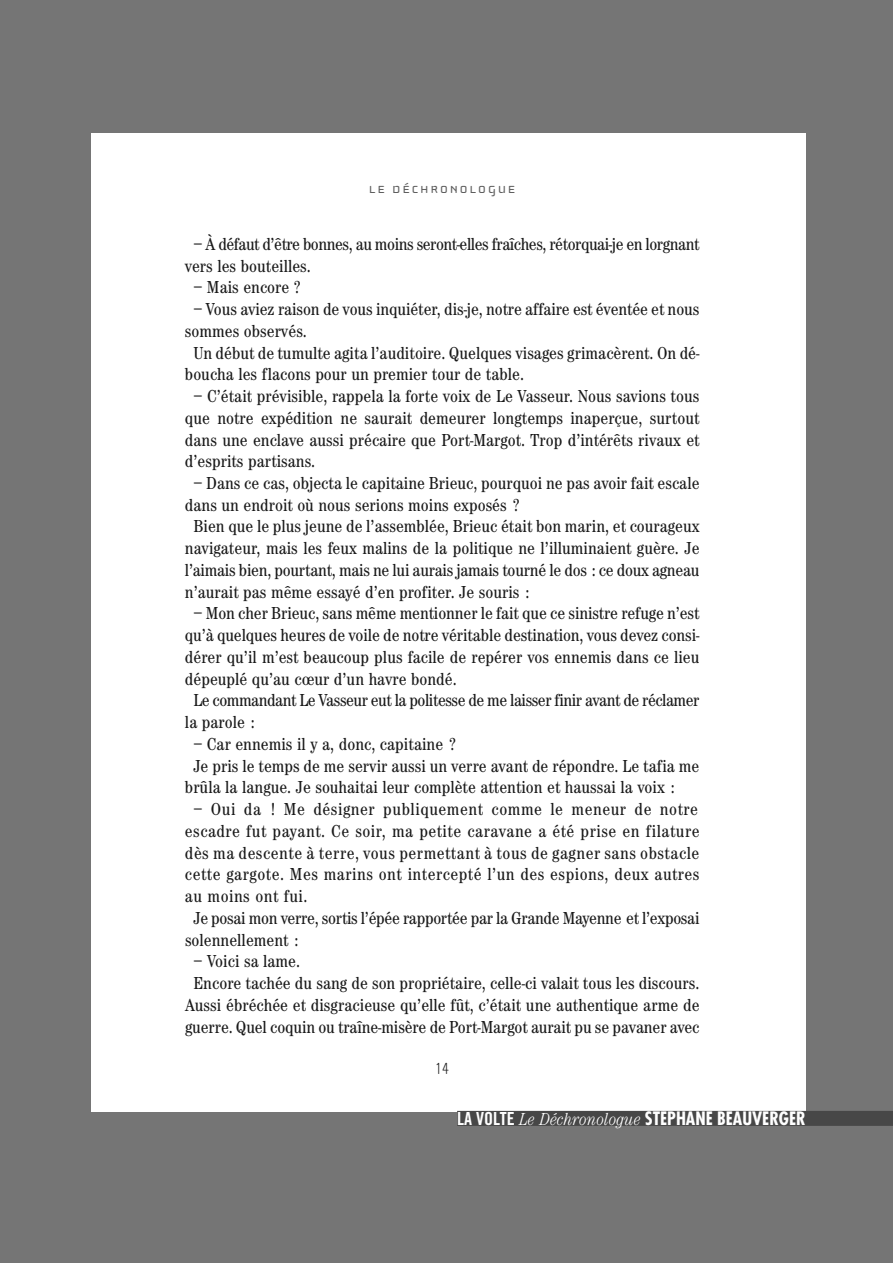
<style>
.page{position:relative;width:893px;height:1263px;background:#757575}
.page>*{position:absolute;margin:0;border:0;box-sizing:border-box;transform-origin:0 0}
.t1{font:condensed 18px/21.8px "Century EF";color:#191919;text-align:justify}
.t2{font:condensed 18px "Century EF";letter-spacing:.025em;color:#191919}
.t3{font:condensed 18px/21.8px "Century EF";letter-spacing:-.025em;color:#191919}
.t4{font:condensed 18px "Century EF";letter-spacing:-.02em;color:#191919}
.t5{font:condensed 18px "Century EF";letter-spacing:.03em;color:#191919}
.t6{font:700 condensed 18px "Futura";color:#fff}
.t7{font:100 16.5px "Cholla Sans";color:#191919}
.t8{font:15px "Cholla Unicase";letter-spacing:.15em;color:#5e5e5e}
.s1{font-family:"Trade Gothic Bold Cond Twenty";font-weight:400;font-stretch:normal}
.s2{font-family:"Century EF";font-weight:300;font-style:italic}
</style>
<div class="page">
<div style="left:91px;top:133px;width:715px;height:978px;background:#fff"></div>
<div style="left:457px;top:1111px;width:436px;height:15px;background:#474747"></div>
<p class="t8" style="left:369px;top:179px;width:147px">LE DÉCHRONOLOGUE</p>
<p class="t3" style="left:185px;top:233px;width:516px;text-indent:8px">– À défaut d’être bonnes, au moins seront-elles fraîches, rétorquai-je en lorgnant vers les bouteilles.</p>
<p class="t1" style="left:193px;top:276px;width:109px">– Mais encore ?</p>
<p class="t1" style="left:193px;top:298px;width:507px">– Vous aviez raison de vous inquiéter, dis-je, notre affaire est éventée et nous</p>
<p class="t1" style="left:185px;top:320px;width:124px">sommes observés.</p>
<p class="t1" style="left:193px;top:341px;width:507px">Un début de tumulte agita l’auditoire. Quelques visages grimacèrent. On dé-</p>
<p class="t1" style="left:185px;top:363px;width:341px">boucha les flacons pour un premier tour de table.</p>
<p class="t1" style="left:185px;top:385px;width:516px;text-indent:8px">– C’était prévisible, rappela la forte voix de Le Vasseur. Nous savions tous que notre expédition ne saurait demeurer longtemps inaperçue, surtout dans une enclave aussi précaire que Port-Margot. Trop d’intérêts rivaux et d’esprits partisans.</p>
<p class="t1" style="left:193px;top:472px;width:508px">– Dans ce cas, objecta le capitaine Brieuc, pourquoi ne pas avoir fait escale</p>
<p class="t1" style="left:185px;top:494px;width:336px">dans un endroit où nous serions moins exposés ?</p>
<p class="t1" style="left:193px;top:515px;width:508px">Bien que le plus jeune de l’assemblée, Brieuc était bon marin, et courageux</p>
<p class="t1" style="left:185px;top:537px;width:516px">navigateur, mais les feux malins de la politique ne l’illuminaient guère. Je</p>
<p class="t1" style="left:185px;top:559px;width:516px">l’aimais bien, pourtant, mais ne lui aurais jamais tourné le dos : ce doux agneau</p>
<p class="t1" style="left:185px;top:581px;width:346px">n’aurait pas même essayé d’en profiter. Je souris :</p>
<p class="t1" style="left:193px;top:602px;width:507px">– Mon cher Brieuc, sans même mentionner le fait que ce sinistre refuge n’est</p>
<p class="t1" style="left:185px;top:624px;width:516px">qu’à quelques heures de voile de notre véritable destination, vous devez consi-</p>
<p class="t1" style="left:185px;top:646px;width:516px">dérer qu’il m’est beaucoup plus facile de repérer vos ennemis dans ce lieu</p>
<p class="t1" style="left:185px;top:668px;width:273px">dépeuplé qu’au cœur d’un havre bondé.</p>
<p class="t3" style="left:193px;top:689px;width:507px">Le commandant Le Vasseur eut la politesse de me laisser finir avant de réclamer</p>
<p class="t1" style="left:185px;top:711px;width:71px">la parole :</p>
<p class="t1" style="left:193px;top:733px;width:264px">– Car ennemis il y a, donc, capitaine ?</p>
<p class="t1" style="left:193px;top:755px;width:507px">Je pris le temps de me servir aussi un verre avant de répondre. Le tafia me</p>
<p class="t1" style="left:185px;top:776px;width:491px">brûla la langue. Je souhaitai leur complète attention et haussai la voix :</p>
<p class="t5" style="left:193px;top:798px;width:506px">– Oui da ! Me désigner publiquement comme le meneur de notre</p>
<p class="t2" style="left:185px;top:820px;width:516px">escadre fut payant. Ce soir, ma petite caravane a été prise en filature</p>
<p class="t2" style="left:185px;top:842px;width:516px">dès ma descente à terre, vous permettant à tous de gagner sans obstacle</p>
<p class="t2" style="left:185px;top:864px;width:516px">cette gargote. Mes marins ont intercepté l’un des espions, deux autres</p>
<p class="t2" style="left:185px;top:885px;width:124px">au moins ont fui.</p>
<p class="t4" style="left:193px;top:907px;width:507px">Je posai mon verre, sortis l’épée rapportée par la Grande Mayenne et l’exposai</p>
<p class="t1" style="left:185px;top:928px;width:115px">solennellement :</p>
<p class="t1" style="left:193px;top:950px;width:108px">– Voici sa lame.</p>
<p class="t1" style="left:193px;top:972px;width:507px">Encore tachée du sang de son propriétaire, celle-ci valait tous les discours.</p>
<p class="t1" style="left:185px;top:994px;width:516px">Aussi ébréchée et disgracieuse qu’elle fût, c’était une authentique arme de</p>
<p class="t1" style="left:185px;top:1015px;width:516px">guerre. Quel coquin ou traîne-misère de Port-Margot aurait pu se pavaner avec</p>
<p class="t7" style="left:435px;top:1059px;width:15px">14</p>
<p class="t6" style="left:457px;top:1110px;width:350px"><span class="s1">LA VOLTE</span> <span class="s2">Le Déchronologue</span> STÉPHANE BEAUVERGER</p>
</div>
